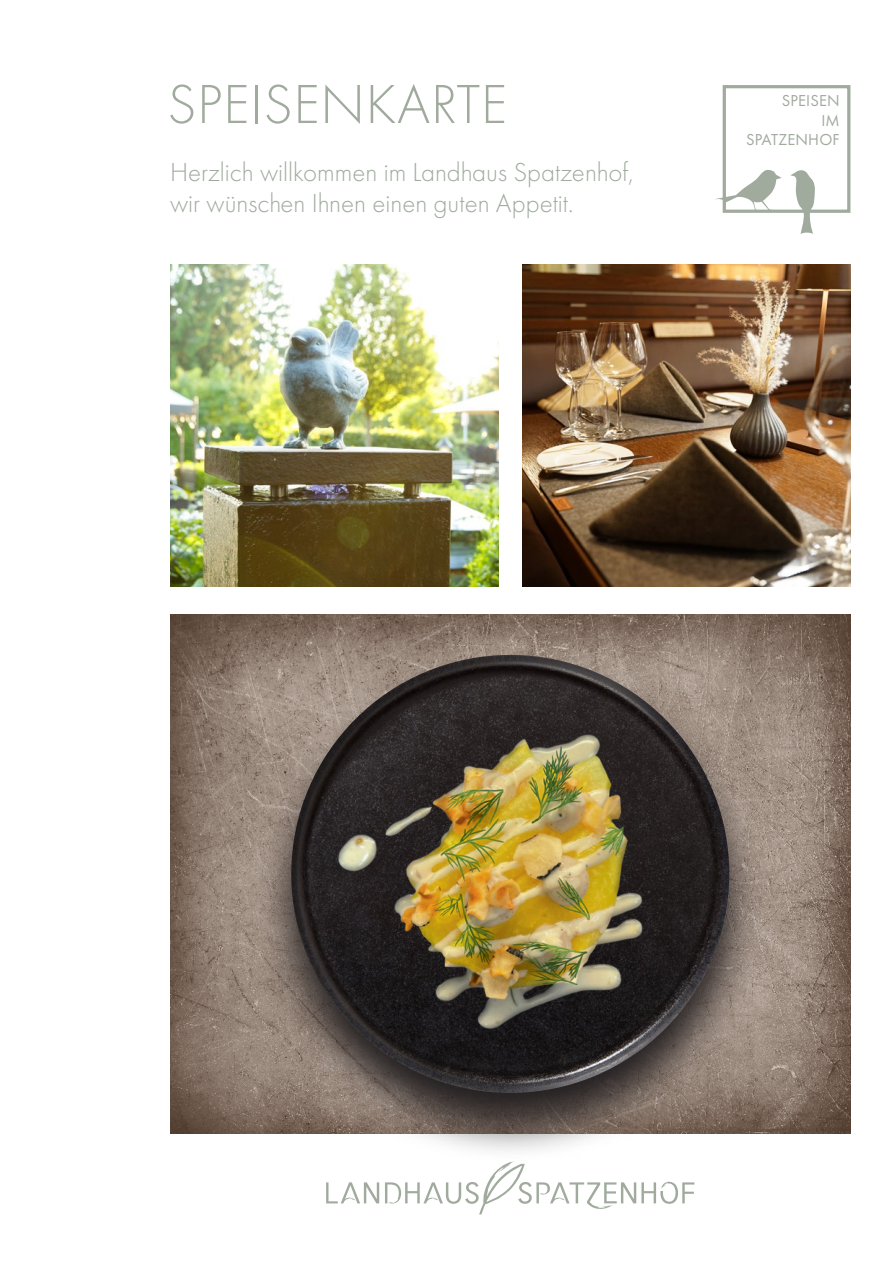
<style>
.page{position:relative;width:893px;height:1263px;background:#fff}
.page>*{position:absolute;margin:0;border:0;box-sizing:border-box;transform-origin:0 0}
.t1{font:300 57px "Futura PT";letter-spacing:.01em;color:#a0ab9e}
.t2{font:300 27px/31.5px "Futura PT";color:#a0ab9e}
.t3{font:16.5px/19.8px "Futura PT";letter-spacing:.01em;color:#a0ab9e;text-align:right}
</style>
<div class="page">
<svg style="left:326px;top:1182px;width:53px;height:21px"></svg>
<svg style="left:385px;top:1161px;width:309px;height:53px"></svg>
<img style="left:170px;top:264px;width:328px;height:323px">
<img style="left:170px;top:614px;width:680px;height:519px">
<img style="left:522px;top:264px;width:328px;height:323px">
<div style="left:723px;top:85px;width:127px;height:128px;background:#fff;border:3px solid #a0ab9e"></div>
<svg style="left:715px;top:170px;width:67px;height:41px"></svg>
<svg style="left:790px;top:170px;width:25px;height:64px"></svg>
<svg style="left:254px;top:647px;width:513px;height:505px;background:#92847b"></svg>
<img style="left:291px;top:655px;width:438px;height:438px;border-radius:219px">
<img style="left:326px;top:726px;width:6px;height:144px">
<div style="left:332px;top:722px;width:339px;height:315px;background:#231f20;opacity:.3"></div>
<h1 class="t1" style="left:167px;top:72px;width:341px">SPEISENKARTE</h1>
<p class="t2" style="left:170px;top:156px;width:465px">Herzlich willkommen im Landhaus Spatzenhof, wir wünschen Ihnen einen guten Appetit.</p>
<p class="t3" style="left:746px;top:90px;width:95px">SPEISEN<br>IM<br>SPATZENHOF</p>
</div>
